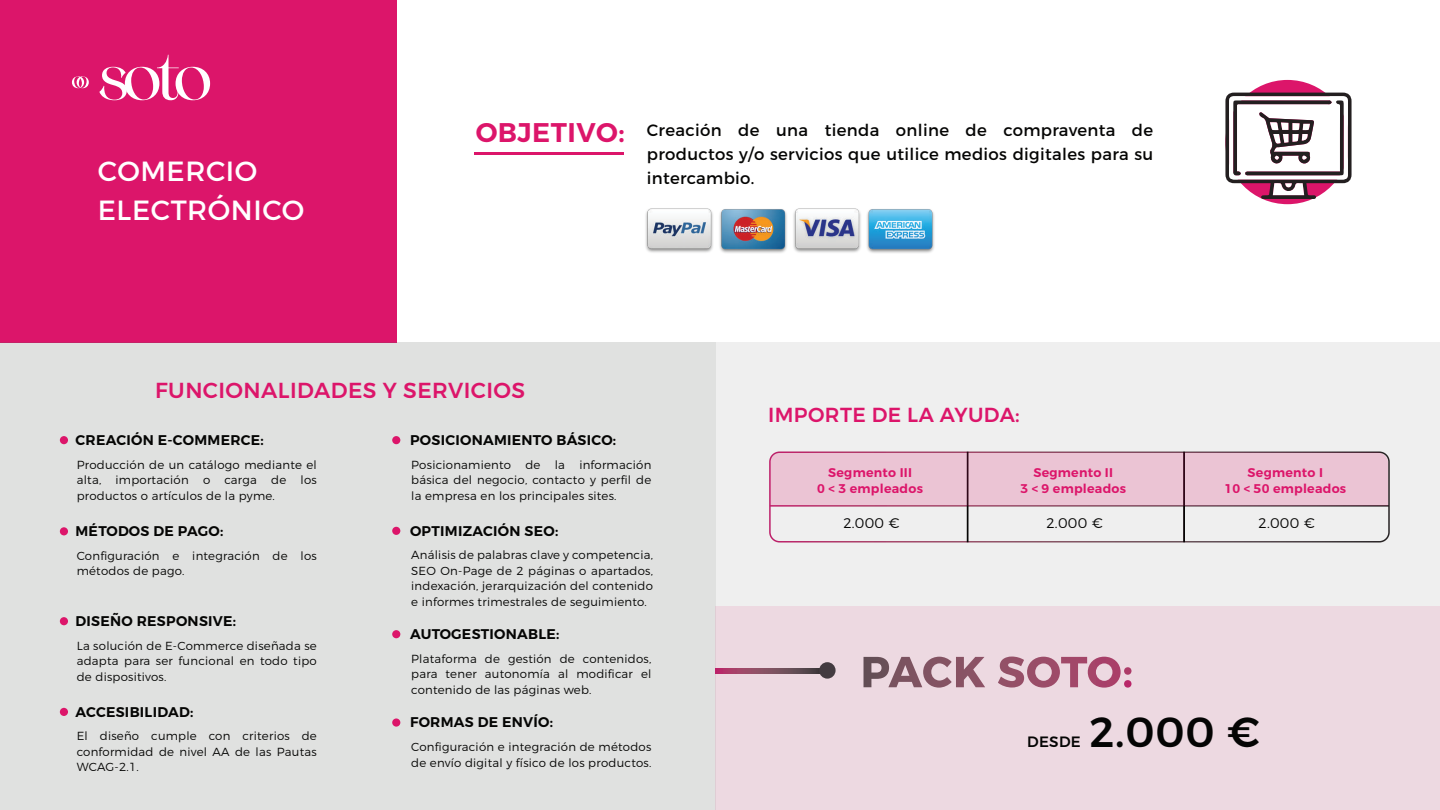
<style>
.page{position:relative;width:1440px;height:810px;background:#fff}
.page>*{position:absolute;margin:0;border:0;box-sizing:border-box;transform-origin:0 0}
.t1{font:500 42.08px "Montserrat";color:#050504}
.t2{font:27.75px/39px "Montserrat";letter-spacing:.02em;color:#fff}
.t3{font:500 21.75px "Montserrat";letter-spacing:.02em;color:#dc156a}
.t4{font:500 20.33px "Montserrat";letter-spacing:.02em;color:#dc156a}
.t5{font:16.5px/24px "Montserrat";letter-spacing:.02em;color:#050504;text-align:justify}
.t6{font:500 15px "Montserrat";letter-spacing:.02em;color:#050504}
.t7{font:600 14.02px "Montserrat";letter-spacing:.02em;color:#050504}
.t8{font:300 14.02px "Montserrat";letter-spacing:.02em;color:#050504}
.t9{font:600 12.6px/16.1px "Montserrat";letter-spacing:.02em;color:#dc156a;text-align:center}
.t10{font:300 11.7px/15.5px "Montserrat";letter-spacing:.02em;color:#050504;text-align:justify}
.s1{font-weight:600;font-size:27px;color:#dc156a}
</style>
<div class="page">
<hr style="left:475px;top:152px;width:149px;height:2px;background:#dc156a">
<div style="left:0;top:0;width:396px;height:342px;background:#dc156a"></div>
<svg style="left:99px;top:55px;width:111px;height:45px"></svg>
<svg style="left:72px;top:76px;width:17px;height:12px"></svg>
<div style="left:0;top:342px;width:1440px;height:468px;background:#efefef"></div>
<div style="left:0;top:342px;width:715px;height:468px;background:#e0e1e0"></div>
<div style="left:715px;top:607px;width:725px;height:203px;background:#edd9e1"></div>
<svg style="left:864px;top:657px;width:121px;height:31px"></svg>
<svg style="left:998px;top:657px;width:134px;height:31px"></svg>
<div style="left:392px;top:718px;width:8px;height:9px;background:#dc156a;border-radius:50%"></div>
<div style="left:392px;top:630px;width:8px;height:8px;background:#dc156a;border-radius:50%"></div>
<div style="left:60px;top:436px;width:8px;height:8px;background:#dc156a;border-radius:50%"></div>
<div style="left:60px;top:527px;width:8px;height:8px;background:#dc156a;border-radius:50%"></div>
<div style="left:60px;top:617px;width:8px;height:8px;background:#dc156a;border-radius:50%"></div>
<div style="left:60px;top:708px;width:8px;height:8px;background:#dc156a;border-radius:50%"></div>
<div style="left:392px;top:436px;width:8px;height:8px;background:#dc156a;border-radius:50%"></div>
<div style="left:392px;top:527px;width:8px;height:8px;background:#dc156a;border-radius:50%"></div>
<div style="left:769px;top:451px;width:621px;height:92px;border:2px solid #fff;border-radius:10px"></div>
<hr style="left:770px;top:505px;width:619px;height:2px;background:#fff">
<div style="left:967px;top:452px;width:1px;height:90px;background:#dc156a;border:1px solid #050504"></div>
<div style="left:1183px;top:452px;width:2px;height:90px;background:#dc156a;border:1px solid #050504"></div>
<div style="left:770px;top:452px;width:618px;height:54px;background:#ebc4d4"></div>
<svg style="left:715px;top:668px;width:105px;height:6px"></svg>
<div style="left:819px;top:662px;width:17px;height:17px;background:#433b40;border-radius:50%"></div>
<div style="left:1225px;top:80px;width:125px;height:124px;background:#dc156a;border-radius:50%"></div>
<svg style="left:1225px;top:93px;width:127px;height:106px"></svg>
<img style="left:645px;top:208px;width:289px;height:45px">
<h2 class="t2" style="left:98px;top:151px;width:208px">COMERCIO<br>ELECTRÓNICO</h2>
<h3 class="t5" style="left:647px;top:118px;width:508px;text-indent:-171px"><span class="s1">OBJETIVO:</span> Creación de una tienda online de compraventa de productos y/o servicios que utilice medios digitales para su intercambio.</h3>
<h3 class="t3" style="left:155px;top:377px;width:372px">FUNCIONALIDADES Y SERVICIOS</h3>
<p class="t7" style="left:76px;top:431px;width:190px">CREACIÓN E-COMMERCE:</p>
<p class="t10" style="left:77px;top:457px;width:242px">Producción de un catálogo mediante el alta, importación o carga de los productos o artículos de la pyme.</p>
<p class="t7" style="left:76px;top:523px;width:149px">MÉTODOS DE PAGO:</p>
<p class="t10" style="left:77px;top:548px;width:242px">Configuración e integración de los métodos de pago.</p>
<p class="t7" style="left:76px;top:612px;width:162px">DISEÑO RESPONSIVE:</p>
<p class="t10" style="left:77px;top:638px;width:242px">La solución de E-Commerce diseñada se adapta para ser funcional en todo tipo de dispositivos.</p>
<p class="t7" style="left:76px;top:703px;width:120px">ACCESIBILIDAD:</p>
<p class="t10" style="left:77px;top:728px;width:242px">El diseño cumple con criterios de conformidad de nivel AA de las Pautas WCAG-2.1.</p>
<p class="t6" style="left:1027px;top:732px;width:55px">DESDE</p>
<h3 class="t4" style="left:768px;top:403px;width:253px">IMPORTE DE LA AYUDA:</h3>
<p class="t7" style="left:410px;top:431px;width:208px">POSICIONAMIENTO BÁSICO:</p>
<p class="t10" style="left:411px;top:457px;width:242px">Posicionamiento de la información básica del negocio, contacto y perfil de la empresa en los principales sites.</p>
<p class="t7" style="left:410px;top:522px;width:150px">OPTIMIZACIÓN SEO:</p>
<p class="t10" style="left:411px;top:547px;width:243px">Análisis de palabras clave y competencia, SEO On-Page de 2 páginas o apartados, indexación, jerarquización del contenido e informes trimestrales de seguimiento.</p>
<p class="t9" style="left:817px;top:464px;width:107px">Segmento III<br>0 &lt; 3 empleados</p>
<p class="t9" style="left:1020px;top:464px;width:107px">Segmento II<br>3 &lt; 9 empleados</p>
<p class="t9" style="left:1224px;top:464px;width:123px">Segmento I<br>10 &lt; 50 empleados</p>
<p class="t8" style="left:843px;top:515px;width:58px">2.000 €</p>
<p class="t8" style="left:1047px;top:515px;width:58px">2.000 €</p>
<p class="t8" style="left:1259px;top:515px;width:58px">2.000 €</p>
<p class="t7" style="left:410px;top:625px;width:151px">AUTOGESTIONABLE:</p>
<p class="t10" style="left:411px;top:651px;width:242px">Plataforma de gestión de contenidos, para tener autonomía al modificar el contenido de las páginas web.</p>
<p class="t7" style="left:410px;top:714px;width:145px">FORMAS DE ENVÍO:</p>
<p class="t10" style="left:411px;top:739px;width:242px">Configuración e integración de métodos de envío digital y físico de los productos.</p>
<h1 class="t1" style="left:1089px;top:706px;width:172px">2.000 €</h1>
</div>
